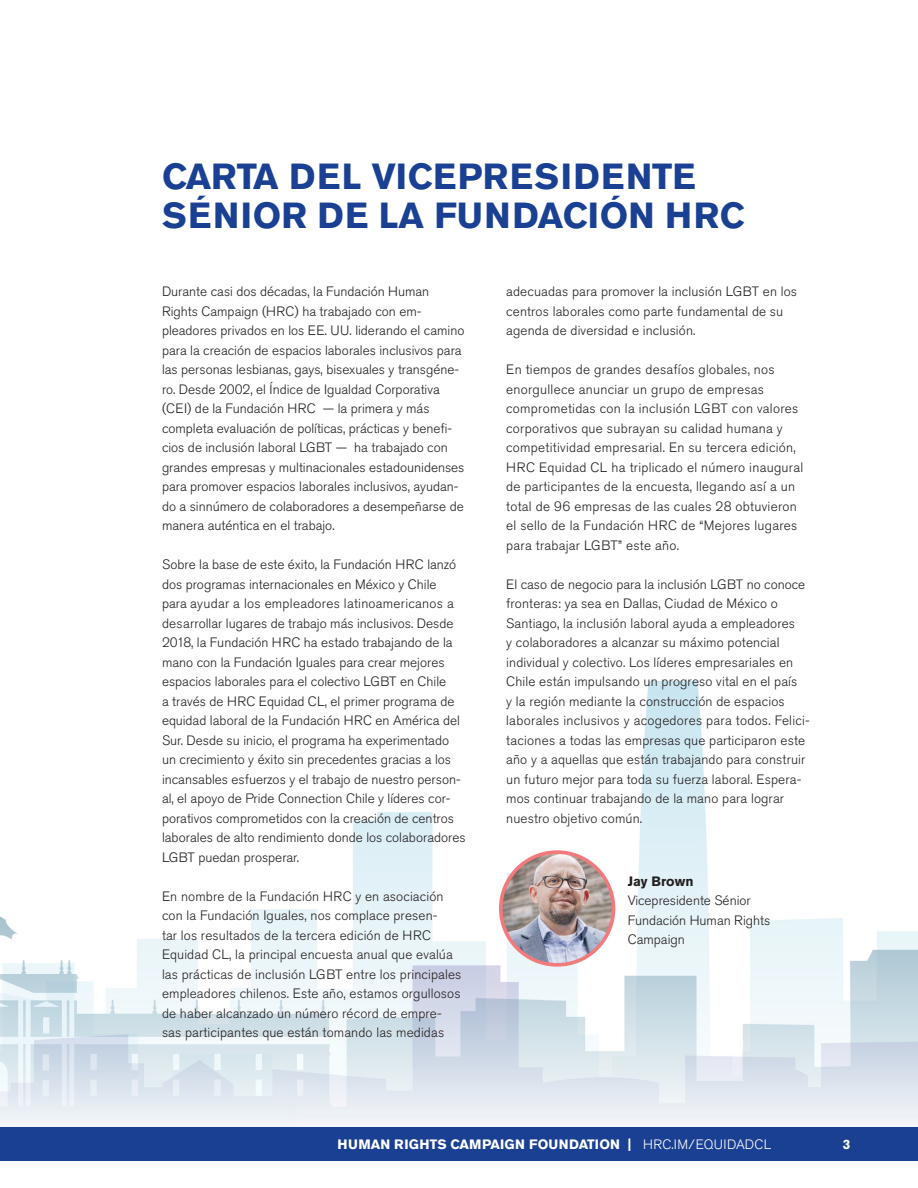
<style>
.page{position:relative;width:918px;height:1188px;background:#fff}
.page>*{position:absolute;margin:0;border:0;box-sizing:border-box;transform-origin:0 0}
.t1{font:700 36px/39px "Akzidenz Grotesk Pro";letter-spacing:.02em;color:#1a4093}
.t2{font:300 13.5px/19.5px "Akzidenz Grotesk Pro";letter-spacing:.01em;color:#231f20}
.t3{font:700 13.5px "Akzidenz Grotesk Pro";color:#fff}
.t4{font:700 13.5px "Akzidenz Grotesk Pro";color:#231f20}
.s1{font-weight:300}
</style>
<div class="page">
<img style="left:1px;top:681px;width:917px;height:446px">
<img style="left:0;top:681px;width:1px;height:465px">
<div style="left:0;top:1127px;width:918px;height:34px;background:#1a4093"></div>
<img style="left:501px;top:852px;width:113px;height:113px;border-radius:56px">
<div style="left:499px;top:850px;width:116px;height:117px;border:4px solid #f27a7c;border-radius:50%"></div>
<p class="t1" style="left:162px;top:157px;width:585px">CARTA DEL VICEPRESIDENTE<br>SÉNIOR DE LA FUNDACIÓN HRC</p>
<p class="t2" style="left:162px;top:282px;width:304px">Durante casi dos décadas, la Fundación Human Rights Campaign (HRC) ha trabajado con em&shy;pleadores privados en los EE. UU. liderando el camino para la creación de espacios laborales inclusivos para las personas lesbianas, gays, bisexuales y transgéne&shy;ro. Desde 2002, el Índice de Igualdad Corporativa (CEI) de la Fundación HRC — la primera y más completa evaluación de políticas, prácticas y benefi&shy;cios de inclusión laboral LGBT — ha trabajado con grandes empresas y multinacionales estadounidenses para promover espacios laborales inclusivos, ayudan&shy;do a sinnúmero de colaboradores a desempeñarse de manera auténtica en el trabajo.</p>
<p class="t2" style="left:162px;top:555px;width:305px">Sobre la base de este éxito, la Fundación HRC lanzó dos programas internacionales en México y Chile<br>para ayudar a los empleadores latinoamericanos a desarrollar lugares de trabajo más inclusivos. Desde 2018, la Fundación HRC ha estado trabajando de la mano con la Fundación Iguales para crear mejores espacios laborales para el colectivo LGBT en Chile<br>a través de HRC Equidad CL, el primer programa de equidad laboral de la Fundación HRC en América del Sur. Desde su inicio, el programa ha experimentado un crecimiento y éxito sin precedentes gracias a los incansables esfuerzos y el trabajo de nuestro person&shy;al, el apoyo de Pride Connection Chile y líderes cor&shy;porativos comprometidos con la creación de centros laborales de alto rendimiento donde los colaboradores LGBT puedan prosperar.</p>
<p class="t2" style="left:162px;top:886px;width:301px">En nombre de la Fundación HRC y en asociación con la Fundación Iguales, nos complace presen-<br>tar los resultados de la tercera edición de HRC Equidad CL, la principal encuesta anual que evalúa las prácticas de inclusión LGBT entre los principales empleadores chilenos. Este año, estamos orgullosos de haber alcanzado un número récord de empre&shy;sas participantes que están tomando las medidas</p>
<p class="t2" style="left:506px;top:282px;width:292px">adecuadas para promover la inclusión LGBT en los centros laborales como parte fundamental de su agenda de diversidad e inclusión.</p>
<p class="t2" style="left:506px;top:360px;width:298px">En tiempos de grandes desafíos globales, nos enorgullece anunciar un grupo de empresas comprometidas con la inclusión LGBT con valores corporativos que subrayan su calidad humana y competitividad empresarial. En su tercera edición, HRC Equidad CL ha triplicado el número inaugural de participantes de la encuesta, llegando así a un total de 96 empresas de las cuales 28 obtuvieron el sello de la Fundación HRC de “Mejores lugares para trabajar LGBT” este año.</p>
<p class="t2" style="left:506px;top:574px;width:305px">El caso de negocio para la inclusión LGBT no conoce fronteras: ya sea en Dallas, Ciudad de México o Santiago, la inclusión laboral ayuda a empleadores<br>y colaboradores a alcanzar su máximo potencial individual y colectivo. Los líderes empresariales en Chile están impulsando un progreso vital en el país<br>y la región mediante la construcción de espacios laborales inclusivos y acogedores para todos. Felici&shy;taciones a todas las empresas que participaron este año y a aquellas que están trabajando para construir un futuro mejor para toda su fuerza laboral. Espera&shy;mos continuar trabajando de la mano para lograr nuestro objetivo común.</p>
<p class="t4" style="left:628px;top:872px;width:67px">Jay Brown</p>
<p class="t2" style="left:628px;top:891px;width:125px">Vicepresidente Sénior</p>
<p class="t2" style="left:628px;top:910px;width:144px">Fundación Human Rights<br>Campaign</p>
<p class="t3" style="left:338px;top:1136px;width:435px">HUMAN RIGHTS CAMPAIGN FOUNDATION | <span class="s1">HRC.IM/EQUIDADCL</span></p>
<p class="t3" style="left:843px;top:1136px;width:9px">3</p>
</div>
